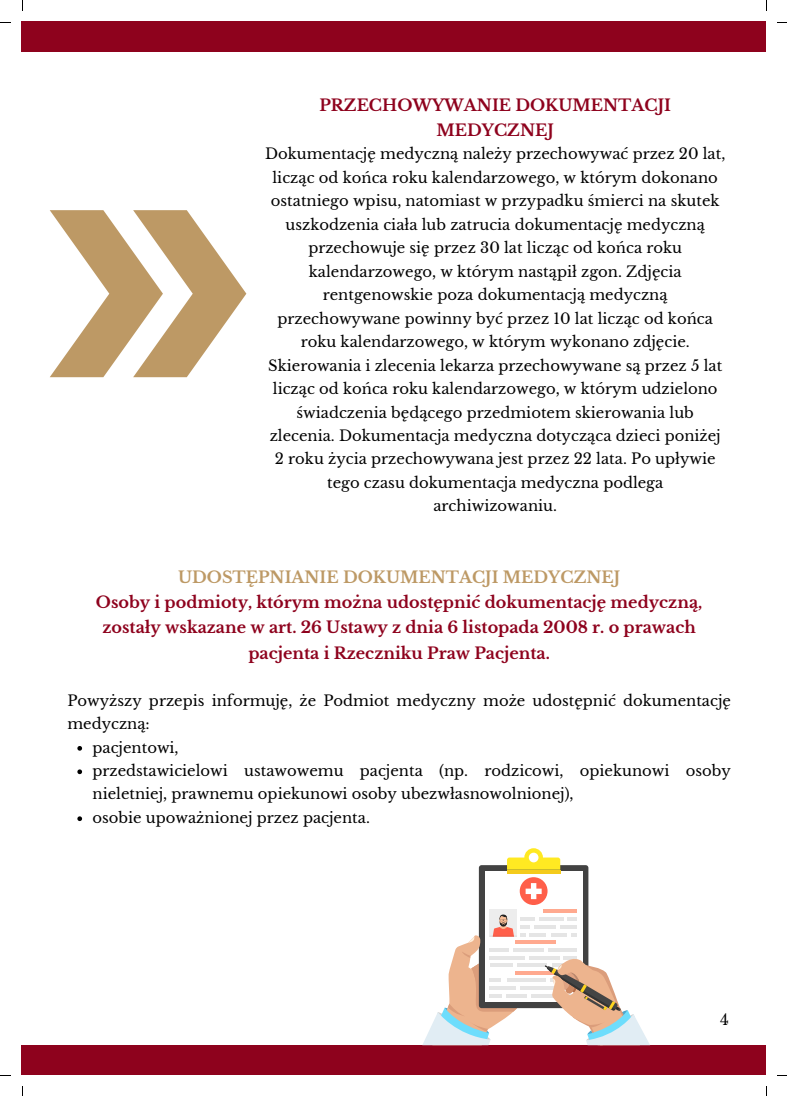
<style>
.page{position:relative;width:787px;height:1096px;background:#fff}
.page>*{position:absolute;margin:0;border:0;box-sizing:border-box;transform-origin:0 0}
.t1{font:700 16px/25.4px "Libre Baskerville";color:#8e021d;text-align:center}
.t2{font:700 16px "Libre Baskerville";color:#bd9965}
.t3{font:15px "Libre Baskerville";color:#000}
.t4{font:14.75px/23.5px "Libre Baskerville";color:#000}
</style>
<div class="page">
<div style="left:22px;top:22px;width:744px;height:30px;background:#8e021d"></div>
<div style="left:22px;top:1045px;width:744px;height:29px;background:#8e021d"></div>
<svg style="left:50px;top:210px;width:196px;height:167px"></svg>
<div style="left:479px;top:865px;width:109px;height:143px;background:#424242;border-radius:3px"></div>
<div style="left:485px;top:871px;width:98px;height:130px;background:#fff"></div>
<svg style="left:507px;top:869px;width:53px;height:4px"></svg>
<div style="left:490px;top:909px;width:27px;height:27px;background:#ededed"></div>
<hr style="left:543px;top:909px;width:34px;height:4px;background:#ffa98f">
<svg style="left:526px;top:917px;width:9px;height:3px"></svg>
<svg style="left:539px;top:917px;width:24px;height:3px"></svg>
<svg style="left:567px;top:917px;width:10px;height:3px"></svg>
<svg style="left:526px;top:925px;width:4px;height:3px"></svg>
<svg style="left:534px;top:925px;width:21px;height:3px"></svg>
<svg style="left:560px;top:925px;width:17px;height:3px"></svg>
<svg style="left:530px;top:933px;width:16px;height:3px"></svg>
<svg style="left:551px;top:933px;width:16px;height:3px"></svg>
<svg style="left:571px;top:933px;width:6px;height:3px"></svg>
<svg style="left:526px;top:940px;width:30px;height:3px"></svg>
<svg style="left:526px;top:948px;width:18px;height:3px"></svg>
<svg style="left:548px;top:948px;width:29px;height:3px"></svg>
<svg style="left:529px;top:956px;width:16px;height:3px"></svg>
<hr style="left:517px;top:963px;width:30px;height:4px;background:#e5e5e5">
<svg style="left:526px;top:971px;width:19px;height:3px"></svg>
<hr style="left:507px;top:978px;width:38px;height:4px;background:#e5e5e5">
<hr style="left:520px;top:986px;width:37px;height:4px;background:#e5e5e5">
<hr style="left:506px;top:994px;width:21px;height:3px;background:#e5e5e5">
<hr style="left:531px;top:994px;width:33px;height:3px;background:#e5e5e5">
<div style="left:520px;top:877px;width:27px;height:27px;background:#ff5f4a;border-radius:50%"></div>
<svg style="left:526px;top:883px;width:16px;height:16px"></svg>
<svg style="left:507px;top:848px;width:53px;height:21px"></svg>
<svg style="left:422px;top:914px;width:104px;height:131px"></svg>
<svg style="left:545px;top:956px;width:105px;height:89px"></svg>
<svg style="left:77px;top:746px;width:5px;height:4px"></svg>
<svg style="left:77px;top:769px;width:5px;height:5px"></svg>
<svg style="left:77px;top:816px;width:5px;height:5px"></svg>
<p class="t1" style="left:319px;top:92px;width:353px">PRZECHOWYWANIE DOKUMENTACJI<br>MEDYCZNEJ</p>
<p class="t4" style="left:265px;top:142px;width:462px;text-align:center">Dokumentację medyczną należy przechowywać przez 20 lat, licząc od końca roku kalendarzowego, w którym dokonano ostatniego wpisu, natomiast w przypadku śmierci na skutek uszkodzenia ciała lub zatrucia dokumentację medyczną przechowuje się przez 30 lat licząc od końca roku kalendarzowego, w którym nastąpił zgon. Zdjęcia rentgenowskie poza dokumentacją medyczną przechowywane powinny być przez 10 lat licząc od końca roku kalendarzowego, w którym wykonano zdjęcie.<br>Skierowania i zlecenia lekarza przechowywane są przez 5 lat licząc od końca roku kalendarzowego, w którym udzielono świadczenia będącego przedmiotem skierowania lub zlecenia. Dokumentacja medyczna dotycząca dzieci poniżej 2 roku życia przechowywana jest przez 22 lata. Po upływie tego czasu dokumentacja medyczna podlega archiwizowaniu.</p>
<p class="t2" style="left:178px;top:567px;width:444px">UDOSTĘPNIANIE DOKUMENTACJI MEDYCZNEJ</p>
<p class="t1" style="left:96px;top:589px;width:608px">Osoby i podmioty, którym można udostępnić dokumentację medyczną, zostały wskazane w art. 26 Ustawy z dnia 6 listopada 2008 r. o prawach pacjenta i Rzeczniku Praw Pacjenta.</p>
<p class="t4" style="left:67px;top:688px;width:665px">Powyższy przepis informuję, że Podmiot medyczny może udostępnić dokumentację medyczną:</p>
<p class="t4" style="left:93px;top:735px;width:88px">pacjentowi,</p>
<p class="t4" style="left:93px;top:759px;width:640px">przedstawicielowi ustawowemu pacjenta (np. rodzicowi, opiekunowi osoby nieletniej, prawnemu opiekunowi osoby ubezwłasnowolnionej),</p>
<p class="t4" style="left:93px;top:806px;width:279px">osobie upoważnionej przez pacjenta.</p>
<p class="t3" style="left:720px;top:1010px;width:10px">4</p>
</div>
